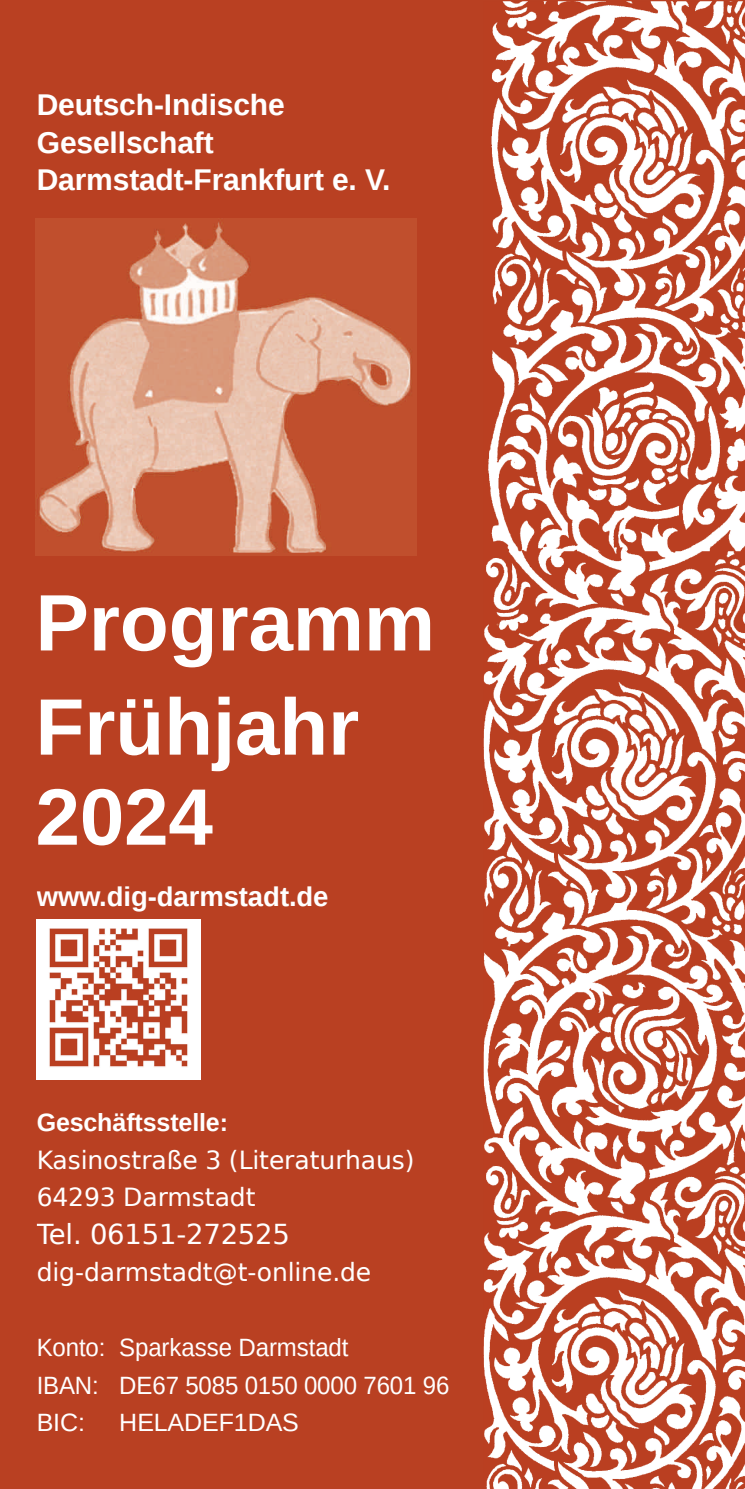
<style>
.page{position:relative;width:745px;height:1489px;background:#fff}
.page>*{position:absolute;margin:0;border:0;box-sizing:border-box;transform-origin:0 0}
.t1{font:700 80px/104.2px "Liberation Sans";color:#fff}
.t2{font:700 30px/37.5px "Liberation Sans";letter-spacing:-.005em;color:#fff}
.t3{font:700 27.5px "Liberation Sans";color:#fff}
.t4{font:27.5px "DejaVu Sans";letter-spacing:-.01em;color:#fff}
.t5{font:25px/37.5px "DejaVu Sans";letter-spacing:-.005em;color:#fff}
.t6{font:25px/37.5px "Liberation Sans";letter-spacing:-.005em;color:#fff;scale:.96 1}
.t7{font:700 25px "Liberation Sans";letter-spacing:-.005em;color:#fff}
.t8{font:25px "Liberation Sans";letter-spacing:-.005em;color:#fff}
</style>
<div class="page">
<div style="left:0;top:0;width:481px;height:1488px;background:#b94022"></div>
<div style="left:35px;top:92px;width:384px;height:173px;background:#b94022"></div>
<div style="left:34px;top:91px;width:387px;height:175px;border:2px solid #b94022"></div>
<svg style="left:481px;top:0;width:263px;height:1488px"></svg>
<div style="left:34px;top:883px;width:434px;height:605px;background:#b94022"></div>
<div style="left:407px;top:263px;width:9px;height:333px;background:#b94022"></div>
<div style="left:19px;top:577px;width:407px;height:21px;background:#b94022"></div>
<img style="left:36px;top:919px;width:164px;height:160px">
<img style="left:35px;top:219px;width:381px;height:336px">
<p class="t2" style="left:37px;top:86px;width:355px">Deutsch-Indische<br>Gesellschaft<br>Darmstadt-Frankfurt e. V.</p>
<h1 class="t1" style="left:35px;top:570px;width:401px">Programm<br>Frühjahr</h1>
<h1 class="t1" style="left:35px;top:764px;width:179px">2024</h1>
<p class="t3" style="left:37px;top:881px;width:293px">www.dig-darmstadt.de</p>
<p class="t7" style="left:37px;top:1108px;width:193px">Geschäftsstelle:</p>
<p class="t5" style="left:37px;top:1141px;width:379px">Kasinostraße 3 (Literaturhaus)<br>64293 Darmstadt</p>
<p class="t4" style="left:37px;top:1218px;width:254px">Tel. 06151-272525</p>
<p class="t5" style="left:37px;top:1253px;width:336px">dig-darmstadt@t-online.de</p>
<p class="t6" style="left:37px;top:1328px;width:431px">Konto: Sparkasse Darmstadt<br>IBAN: DE67 5085 0150 0000 7601 96<br>BIC:</p>
<p class="t8" style="left:119px;top:1408px;width:181px">HELADEF1DAS</p>
</div>
